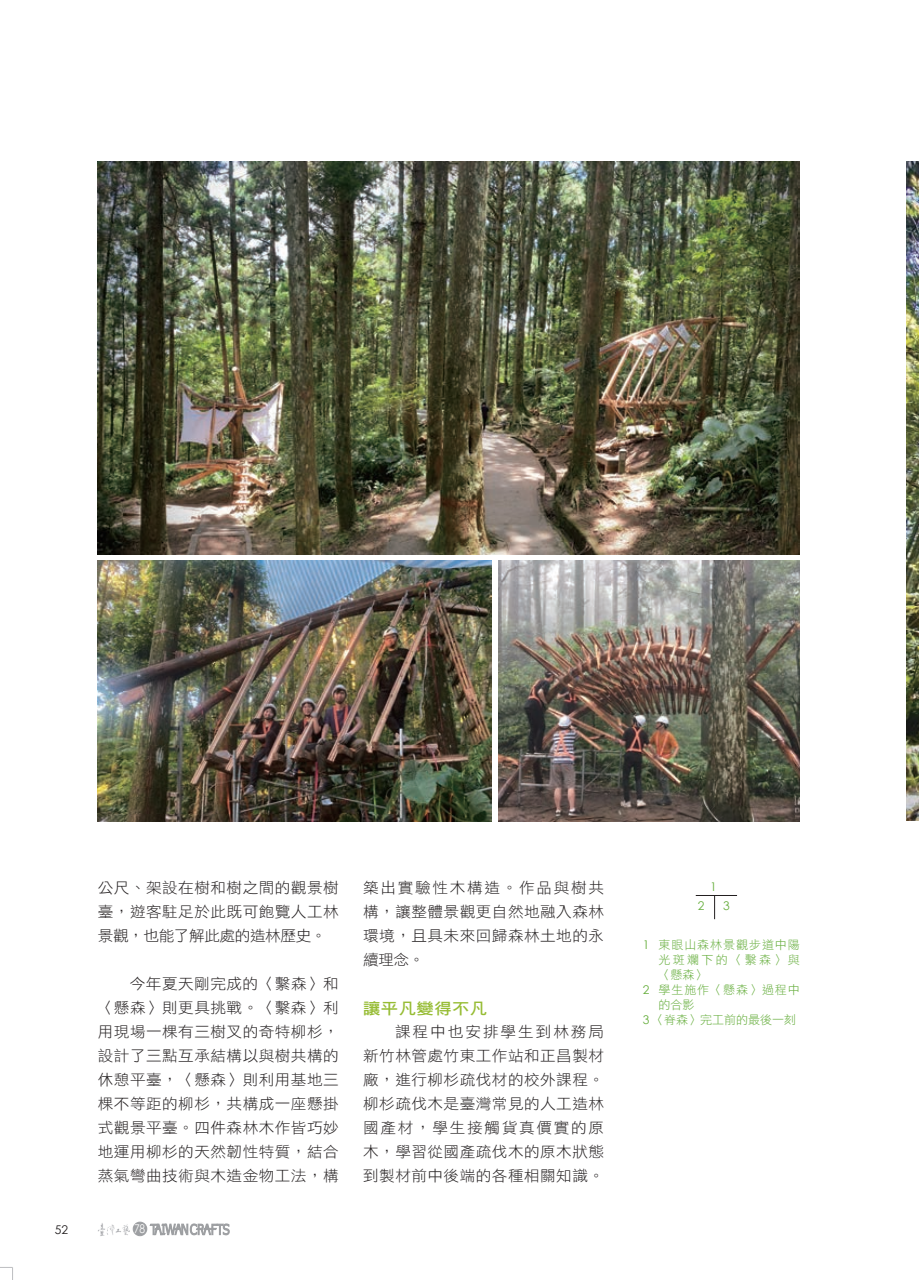
<style>
.page{position:relative;width:919px;height:1280px;background:#fff}
.page>*{position:absolute;margin:0;border:0;box-sizing:border-box;transform-origin:0 0}
.t1{font:15.75px "DF Hei Std W7";letter-spacing:.025em;color:#96bc33;scale:1.1 1}
.t2{font:15px/24px "DF Hei Std W3";letter-spacing:.03em;color:#231f20;text-align:justify;scale:1.04 1}
.t3{font:12px "DF Hei Std W3";letter-spacing:.08em;color:#66ae3d}
.t4{font:12px "DF Hei Std W3";color:#66ae3d}
.t5{font:12px "Century Gothic";color:#66ae3d}
.t6{font:12px "Century Gothic";color:#231f20}
.t7{font:12px "Century Gothic";color:#fff;scale:.85 1}
.s1{font-family:"Century Gothic"}
</style>
<div class="page">
<div style="left:133px;top:1222px;width:14px;height:14px;background:#9d9fa2;border-radius:50%"></div>
<div style="left:133px;top:1222px;width:14px;height:14px;border:1px solid #9d9fa2;border-radius:50%"></div>
<img style="left:98px;top:1223px;width:32px;height:13px">
<svg style="left:150px;top:1224px;width:79px;height:11px"></svg>
<svg style="left:0;top:1267px;width:13px;height:13px"></svg>
<svg style="left:714px;top:896px;width:1px;height:23px"></svg>
<hr style="left:695px;top:895px;width:42px;height:1px;background:#231f20">
<img style="left:98px;top:162px;width:701px;height:392px">
<img style="left:98px;top:561px;width:393px;height:260px">
<img style="left:498px;top:561px;width:301px;height:260px">
<img style="left:906px;top:162px;width:12px;height:659px">
<p class="t2" style="left:98px;top:875px;width:233px">公尺、架設在樹和樹之間的觀景樹臺，遊客駐足於此既可飽覽人工林景觀，也能了解此處的造林歷史。</p>
<p class="t2" style="left:98px;top:971px;width:233px;text-indent:32px">今年夏天剛完成的〈繫森〉和〈懸森〉則更具挑戰。〈繫森〉利用現場一棵有三樹叉的奇特柳杉，設計了三點互承結構以與樹共構的休憩平臺，〈懸森〉則利用基地三棵不等距的柳杉，共構成一座懸掛式觀景平臺。四件森林木作皆巧妙地運用柳杉的天然韌性特質，結合蒸氣彎曲技術與木造金物工法，構</p>
<p class="t6" style="left:55px;top:1223px;width:15px">52</p>
<p class="t7" style="left:134px;top:1220px;width:14px">78</p>
<p class="t2" style="left:363px;top:875px;width:233px">築出實驗性木構造。作品與樹共構，讓整體景觀更自然地融入森林環境，且具未來回歸森林土地的永續理念。</p>
<p class="t1" style="left:363px;top:1000px;width:114px">讓平凡變得不凡</p>
<p class="t2" style="left:363px;top:1019px;width:233px;text-indent:32px">課程中也安排學生到林務局新竹林管處竹東工作站和正昌製材廠，進行柳杉疏伐材的校外課程。柳杉疏伐木是臺灣常見的人工造林國產材，學生接觸貨真價實的原木，學習從國產疏伐木的原木狀態到製材前中後端的各種相關知識。</p>
<p class="t5" style="left:710px;top:878px;width:8px">1</p>
<p class="t5" style="left:697px;top:897px;width:8px">2</p>
<p class="t5" style="left:723px;top:897px;width:8px">3</p>
<p class="t3" style="left:642px;top:938px;width:159px"><span class="s1">1</span> 東眼山森林景觀步道中陽</p>
<p class="t3" style="left:658px;top:953px;width:143px">光斑斕下的〈繫森〉與</p>
<p class="t3" style="left:658px;top:968px;width:49px">〈懸森〉</p>
<p class="t3" style="left:642px;top:983px;width:159px"><span class="s1">2</span> 學生施作〈懸森〉過程中</p>
<p class="t3" style="left:658px;top:998px;width:37px">的合影</p>
<p class="t4" style="left:642px;top:1013px;width:155px"><span class="s1">3</span> 〈脊森〉完工前的最後一刻</p>
</div>
